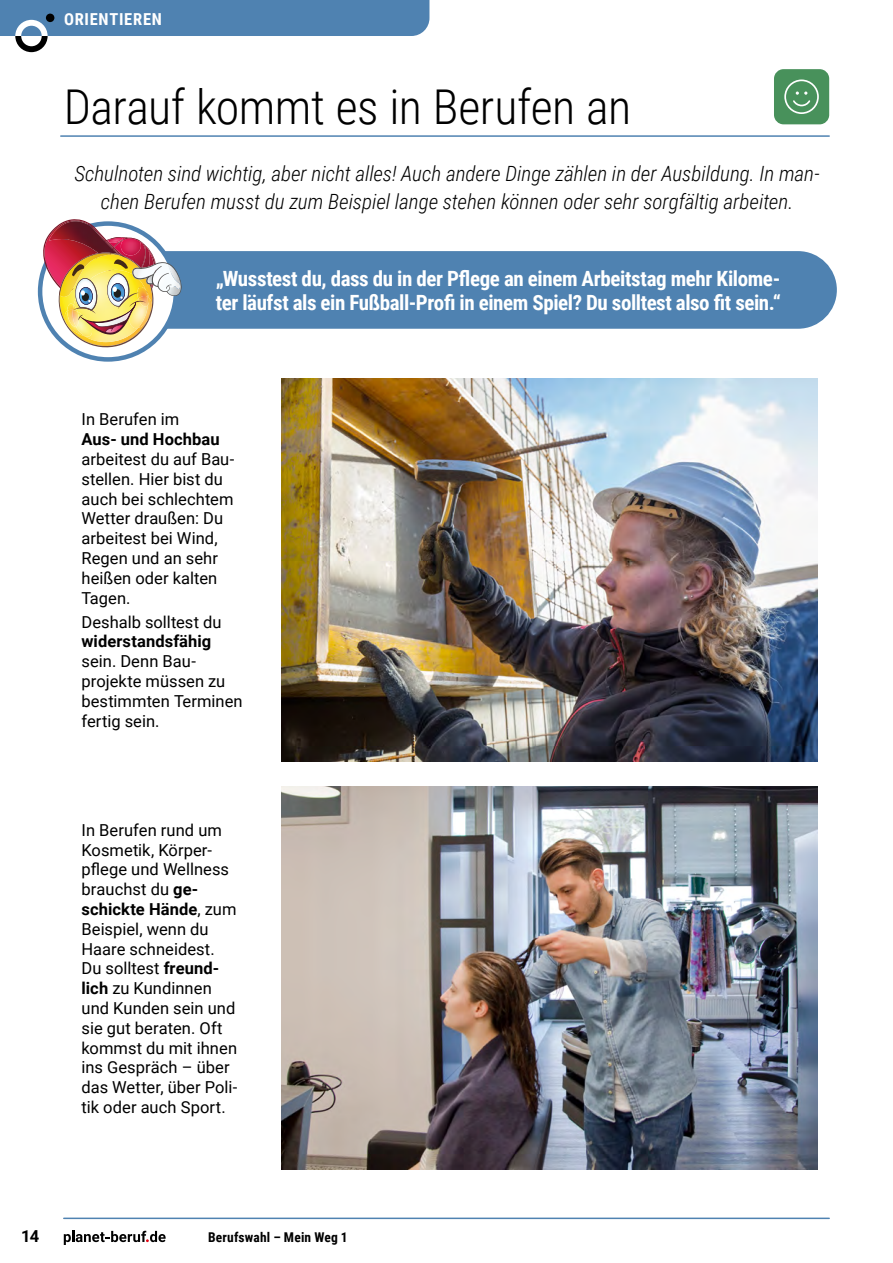
<style>
.page{position:relative;width:893px;height:1263px;background:#fff}
.page>*{position:absolute;margin:0;border:0;box-sizing:border-box;transform-origin:0 0}
.t1{font:300 48px "Roboto Condensed";letter-spacing:-.01em;color:#000}
.Anreisser{font:italic 300 21px/28.5px "Roboto Condensed";color:#000;text-align:center}
.t2{font:700 21px/24px "Roboto Condensed";letter-spacing:-.02em;color:#fff}
.TD{font:16.5px/19.8px "Roboto";letter-spacing:.005em;color:#000}
.t3{font:700 16.5px "Roboto Condensed";letter-spacing:.045em;color:#fff}
.t4{font:700 16.5px "Roboto";color:#000}
.t5{font:700 13.5px "Roboto Condensed";letter-spacing:.015em;color:#000}
.s1{font-weight:700}
</style>
<div class="page">
<div style="left:0;top:0;width:429px;height:36px;background:#4f82b1"></div>
<svg style="left:15px;top:36px;width:33px;height:16px"></svg>
<div style="left:46px;top:14px;width:8px;height:8px;background:#000;border-radius:50%"></div>
<hr style="left:64px;top:1217px;width:765px;height:2px;background:#4f82b1">
<svg style="left:64px;top:1231px;width:102px;height:14px"></svg>
<hr style="left:61px;top:135px;width:768px;height:2px;background:#4f82b1">
<img style="left:281px;top:378px;width:536px;height:383px">
<img style="left:281px;top:787px;width:536px;height:382px">
<div style="left:182px;top:251px;width:655px;height:78px;background:#4f82b1"></div>
<svg style="left:40px;top:224px;width:136px;height:135px"></svg>
<img style="left:182px;top:263px;width:3px;height:33px">
<img style="left:43px;top:219px;width:139px;height:128px">
<div style="left:774px;top:69px;width:55px;height:55px;background:#48915b;border-radius:10px"></div>
<div style="left:784px;top:80px;width:35px;height:34px;border:2px solid #fff;border-radius:50%"></div>
<svg style="left:793px;top:92px;width:18px;height:15px"></svg>
<p class="t3" style="left:64px;top:8px;width:99px">ORIENTIEREN</p>
<h1 class="t1" style="left:64px;top:74px;width:569px">Darauf kommt es in Berufen an</h1>
<p class="Anreisser" style="left:74px;top:158px;width:747px">Schulnoten sind wichtig, aber nicht alles! Auch andere Dinge zählen in der Ausbildung. In man&shy;chen Berufen musst du zum Beispiel lange stehen können oder sehr sorgfältig arbeiten.</p>
<p class="t2" style="left:216px;top:265px;width:567px">„Wusstest du, dass du in der Pflege an einem Arbeitstag mehr Kilome&shy;ter läufst als ein Fußball-Profi in einem Spiel? Du solltest also fit sein.“</p>
<p class="TD" style="left:82px;top:409px;width:154px">In Berufen im<br><span class="s1">Aus- und Hochbau </span>arbeitest du auf Bau&shy;stellen. Hier bist du auch bei schlechtem<br>Wetter draußen: Du arbeitest bei Wind,<br>Regen und an sehr heißen oder kalten<br>Tagen.</p>
<p class="TD" style="left:82px;top:611px;width:163px">Deshalb solltest du <span class="s1">widerstandsfähig </span>sein. Denn Bau&shy;projekte müssen zu bestimmten Terminen fertig sein.</p>
<p class="TD" style="left:82px;top:819px;width:157px">In Berufen rund um<br>Kosmetik, Körper&shy;pflege und Wellness brauchst du <span class="s1">ge&shy;schickte Hände</span>, zum<br>Beispiel, wenn du<br>Haare schneidest.<br>Du solltest <span class="s1">freund&shy;lich</span> zu Kundinnen und Kunden sein und sie gut beraten. Oft kommst du mit ihnen ins Gespräch – über das Wetter, über Poli&shy;tik oder auch Sport.</p>
<p class="t4" style="left:21px;top:1224px;width:20px">14</p>
<p class="t5" style="left:208px;top:1227px;width:141px">Berufswahl – Mein Weg 1</p>
</div>
